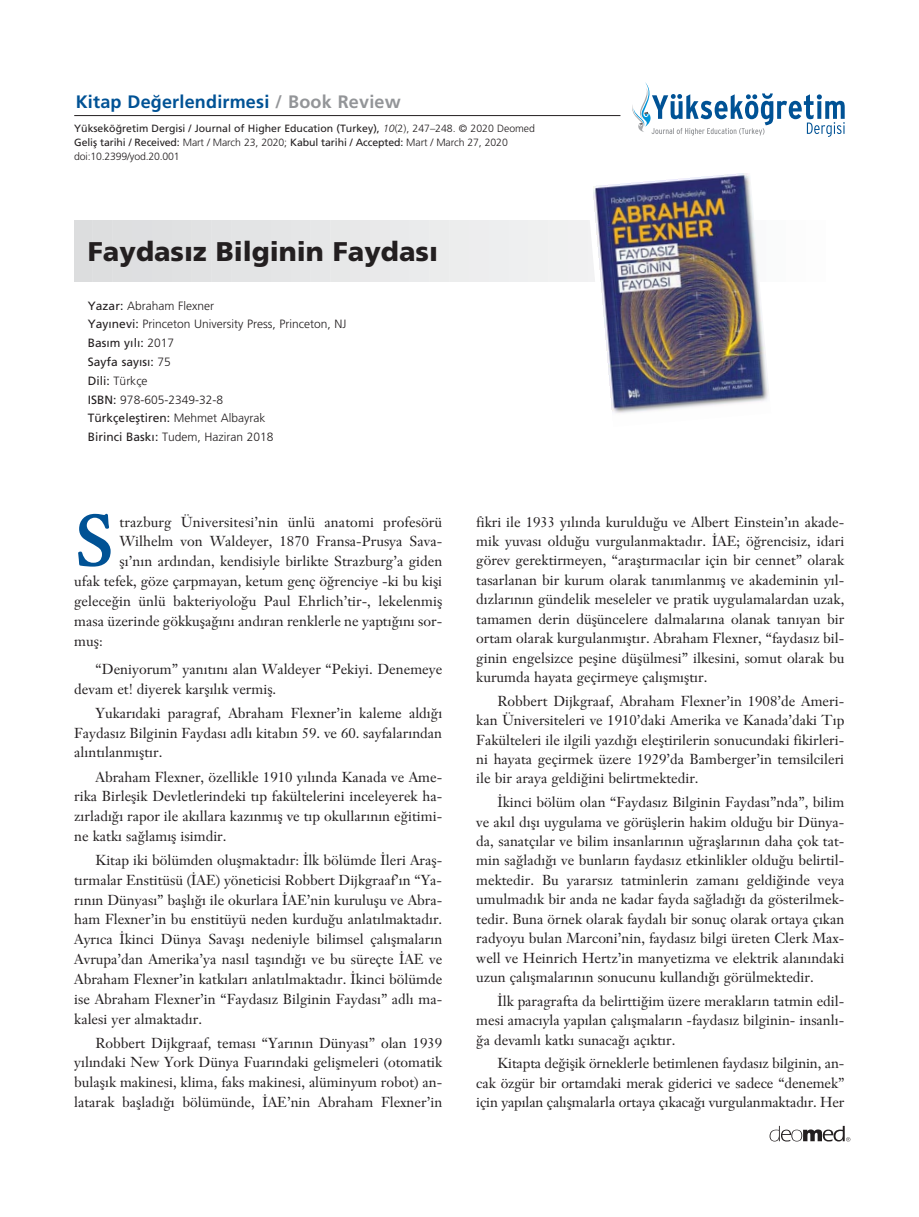
<style>
.page{position:relative;width:919px;height:1217px;background:#fff}
.page>*{position:absolute;margin:0;border:0;box-sizing:border-box;transform-origin:0 0}
.t1{font:68.85px "Janson Text";color:#005295}
.t2{font:900 27px "Frutiger";color:#231f20}
.t3{font:700 18px "Frutiger";letter-spacing:.01em;color:#005295}
.t4{font:14.25px/19.4px "Janson Text";color:#231f20;text-align:justify}
.t5{font:300 12px/18.8px "Frutiger";color:#231f20}
.t6{font:10.5px/14.1px "Frutiger";color:#231f20}
.s1{color:#939598}
.s2{font-weight:300;font-style:italic}
.s3{font-weight:300}
.s4{font-weight:400}
</style>
<div class="page">
<div style="left:80px;top:220px;width:6px;height:62px;background:#dcddde"></div>
<div style="left:99px;top:220px;width:6px;height:62px;background:#dddedf"></div>
<div style="left:119px;top:220px;width:6px;height:62px;background:#dedfe0"></div>
<div style="left:139px;top:220px;width:6px;height:62px;background:#dedfe1"></div>
<div style="left:159px;top:220px;width:6px;height:62px;background:#dfe0e1"></div>
<div style="left:179px;top:220px;width:6px;height:62px;background:#e0e1e2"></div>
<div style="left:199px;top:220px;width:5px;height:62px;background:#e1e2e3"></div>
<div style="left:218px;top:220px;width:6px;height:62px;background:#e2e3e4"></div>
<div style="left:238px;top:220px;width:6px;height:62px;background:#e3e4e5"></div>
<div style="left:258px;top:220px;width:6px;height:62px;background:#e3e4e5"></div>
<div style="left:278px;top:220px;width:6px;height:62px;background:#e4e5e6"></div>
<div style="left:298px;top:220px;width:5px;height:62px;background:#e5e6e7"></div>
<div style="left:317px;top:220px;width:6px;height:62px;background:#e6e7e8"></div>
<div style="left:337px;top:220px;width:6px;height:62px;background:#e7e8e8"></div>
<div style="left:357px;top:220px;width:6px;height:62px;background:#e8e8e9"></div>
<div style="left:377px;top:220px;width:6px;height:62px;background:#e9e9ea"></div>
<div style="left:397px;top:220px;width:5px;height:62px;background:#e9eaeb"></div>
<div style="left:416px;top:220px;width:6px;height:62px;background:#eaebec"></div>
<div style="left:436px;top:220px;width:6px;height:62px;background:#ebecec"></div>
<div style="left:456px;top:220px;width:6px;height:62px;background:#eceded"></div>
<div style="left:476px;top:220px;width:6px;height:62px;background:#ededee"></div>
<div style="left:496px;top:220px;width:6px;height:62px;background:#edeeef"></div>
<div style="left:516px;top:220px;width:5px;height:62px;background:#eeeff0"></div>
<div style="left:535px;top:220px;width:6px;height:62px;background:#eff0f0"></div>
<div style="left:555px;top:220px;width:6px;height:62px;background:#f0f1f1"></div>
<div style="left:575px;top:220px;width:6px;height:62px;background:#f1f1f2"></div>
<div style="left:773px;top:220px;width:6px;height:62px;background:#fafbfb"></div>
<svg style="left:586px;top:220px;width:7px;height:62px"></svg>
<img style="left:593px;top:173px;width:176px;height:240px">
<svg style="left:769px;top:1125px;width:81px;height:16px"></svg>
<svg style="left:632px;top:82px;width:212px;height:55px"></svg>
<hr style="left:74px;top:115px;width:546px;height:1px;background:#231f20">
<p class="t3" style="left:76px;top:94px;width:326px">Kitap De¤erlendirmesi <span class="s1">/ Book Review</span></p>
<p class="t6" style="left:74px;top:122px;width:462px">Yüksekö¤retim Dergisi / Journal of Higher Education (Turkey), <span class="s2">10</span><span class="s3">(2), 247–248. © 2020 Deomed<br></span>Gelifl tarihi / Received: <span class="s3">Mart / March 23, 2020;</span> Kabul tarihi / Accepted: <span class="s3">Mart / March 27, 2020 doi:10.2399/yod.20.001</span></p>
<h2 class="t2" style="left:88px;top:240px;width:351px">Faydas›z Bilginin Faydas›</h2>
<p class="t5" style="left:88px;top:297px;width:260px"><span class="s4">Yazar:</span> Abraham Flexner<br><span class="s4">Yay›nevi:</span> Princeton University Press, Princeton, NJ<br><span class="s4">Bas›m y›l›:</span> 2017<br><span class="s4">Sayfa say›s›:</span> 75<br><span class="s4">Dili:</span> Türkçe<br><span class="s4">ISBN:</span> 978-605-2349-32-8<br><span class="s4">Türkçelefltiren:</span> Mehmet Albayrak<br><span class="s4">Birinci Bask›:</span> Tudem, Haziran 2018</p>
<h1 class="t1" style="left:75px;top:512px;width:40px">S</h1>
<p class="t4" style="left:120px;top:513px;width:324px">trazburg Üniversitesi’nin ünlü anatomi profesörü</p>
<p class="t4" style="left:120px;top:533px;width:324px">Wilhelm von Waldeyer, 1870 Fransa-Prusya Sava-</p>
<p class="t4" style="left:120px;top:553px;width:324px">fl›’n›n ard›ndan, kendisiyle birlikte Strazburg’a giden</p>
<p class="t4" style="left:74px;top:573px;width:369px">ufak tefek, göze çarpmayan, ketum genç ö¤renciye -ki bu kifli</p>
<p class="t4" style="left:74px;top:592px;width:369px">gelece¤in ünlü bakteriyolo¤u Paul Ehrlich’tir-, lekelenmifl</p>
<p class="t4" style="left:74px;top:612px;width:369px">masa üzerinde gökkufla¤›n› and›ran renklerle ne yapt›¤›n› sor-</p>
<p class="t4" style="left:74px;top:632px;width:30px">mufl:</p>
<p class="t4" style="left:74px;top:660px;width:369px;line-height:19.8px;text-indent:21px">“Deniyorum” yan›t›n› alan Waldeyer “Pekiyi. Denemeye devam et! diyerek karfl›l›k vermifl.</p>
<p class="t4" style="left:74px;top:704px;width:369px;line-height:19.8px;text-indent:21px">Yukar›daki paragraf, Abraham Flexner’in kaleme ald›¤› Faydas›z Bilginin Faydas› adl› kitab›n 59. ve 60. sayfalar›ndan al›nt›lanm›flt›r.</p>
<p class="t4" style="left:74px;top:768px;width:369px;line-height:19.8px;text-indent:21px">Abraham Flexner, özellikle 1910 y›l›nda Kanada ve Ame&shy;rika Birleflik Devletlerindeki t›p fakültelerini inceleyerek ha&shy;z›rlad›¤› rapor ile ak›llara kaz›nm›fl ve t›p okullar›n›n e¤itimi&shy;ne katk› sa¤lam›fl isimdir.</p>
<p class="t4" style="left:74px;top:851px;width:369px;line-height:19.8px;text-indent:21px">Kitap iki bölümden oluflmaktad›r: ‹lk bölümde ‹leri Arafl&shy;t›rmalar Enstitüsü (‹AE) yöneticisi Robbert Dijkgraaf’›n “Ya&shy;r›n›n Dünyas›” bafll›¤› ile okurlara ‹AE’nin kuruluflu ve Abra&shy;ham Flexner’in bu enstitüyü neden kurdu¤u anlat›lmaktad›r.<br>Ayr›ca ‹kinci Dünya Savafl› nedeniyle bilimsel çal›flmalar›n Avrupa’dan Amerika’ya nas›l tafl›nd›¤› ve bu süreçte ‹AE ve Abraham Flexner’in katk›lar› anlat›lmaktad›r. ‹kinci bölümde ise Abraham Flexner’in “Faydas›z Bilginin Faydas›” adl› ma&shy;kalesi yer almaktad›r.</p>
<p class="t4" style="left:74px;top:1034px;width:369px;line-height:19.8px;text-indent:21px">Robbert Dijkgraaf, temas› “Yar›n›n Dünyas›” olan 1939 y›l›ndaki New York Dünya Fuar›ndaki geliflmeleri (otomatik bulafl›k makinesi, klima, faks makinesi, alüminyum robot) an&shy;latarak bafllad›¤› bölümünde, ‹AE’nin Abraham Flexner’in</p>
<p class="t4" style="left:476px;top:513px;width:369px">fikri ile 1933 y›l›nda kuruldu¤u ve Albert Einstein’›n akade&shy;mik yuvas› oldu¤u vurgulanmaktad›r. ‹AE; ö¤rencisiz, idari görev gerektirmeyen, “araflt›rmac›lar için bir cennet” olarak tasarlanan bir kurum olarak tan›mlanm›fl ve akademinin y›l&shy;d›zlar›n›n gündelik meseleler ve pratik uygulamalardan uzak, tamamen derin düflüncelere dalmalar›na olanak tan›yan bir ortam olarak kurgulanm›flt›r. Abraham Flexner, “faydas›z bil&shy;ginin engelsizce pefline düflülmesi” ilkesini, somut olarak bu kurumda hayata geçirmeye çal›flm›flt›r.</p>
<p class="t4" style="left:476px;top:692px;width:369px;text-indent:21px">Robbert Dijkgraaf, Abraham Flexner’in 1908’de Ameri&shy;kan Üniversiteleri ve 1910’daki Amerika ve Kanada’daki T›p Fakülteleri ile ilgili yazd›¤› elefltirilerin sonucundaki fikirleri&shy;ni hayata geçirmek üzere 1929’da Bamberger’in temsilcileri ile bir araya geldi¤ini belirtmektedir.</p>
<p class="t4" style="left:476px;top:793px;width:369px;text-indent:21px">‹kinci bölüm olan “Faydas›z Bilginin Faydas›”nda”, bilim ve ak›l d›fl› uygulama ve görüfllerin hakim oldu¤u bir Dünya&shy;da, sanatç›lar ve bilim insanlar›n›n u¤rafllar›n›n daha çok tat&shy;min sa¤lad›¤› ve bunlar›n faydas›z etkinlikler oldu¤u belirtil&shy;mektedir. Bu yarars›z tatminlerin zaman› geldi¤inde veya umulmad›k bir anda ne kadar fayda sa¤lad›¤› da gösterilmek&shy;tedir. Buna örnek olarak faydal› bir sonuç olarak ortaya ç›kan radyoyu bulan Marconi’nin, faydas›z bilgi üreten Clerk Max&shy;well ve Heinrich Hertz’in manyetizma ve elektrik alan›ndaki uzun çal›flmalar›n›n sonucunu kulland›¤› görülmektedir.</p>
<p class="t4" style="left:476px;top:992px;width:369px;text-indent:21px">‹lk paragrafta da belirtti¤im üzere meraklar›n tatmin edil&shy;mesi amac›yla yap›lan çal›flmalar›n -faydas›z bilginin- insanl›- ¤a devaml› katk› sunaca¤› aç›kt›r.</p>
<p class="t4" style="left:476px;top:1054px;width:369px;text-indent:21px">Kitapta de¤iflik örneklerle betimlenen faydas›z bilginin, an&shy;cak özgür bir ortamdaki merak giderici ve sadece “denemek” için yap›lan çal›flmalarla ortaya ç›kaca¤› vurgulanmaktad›r. Her</p>
</div>
